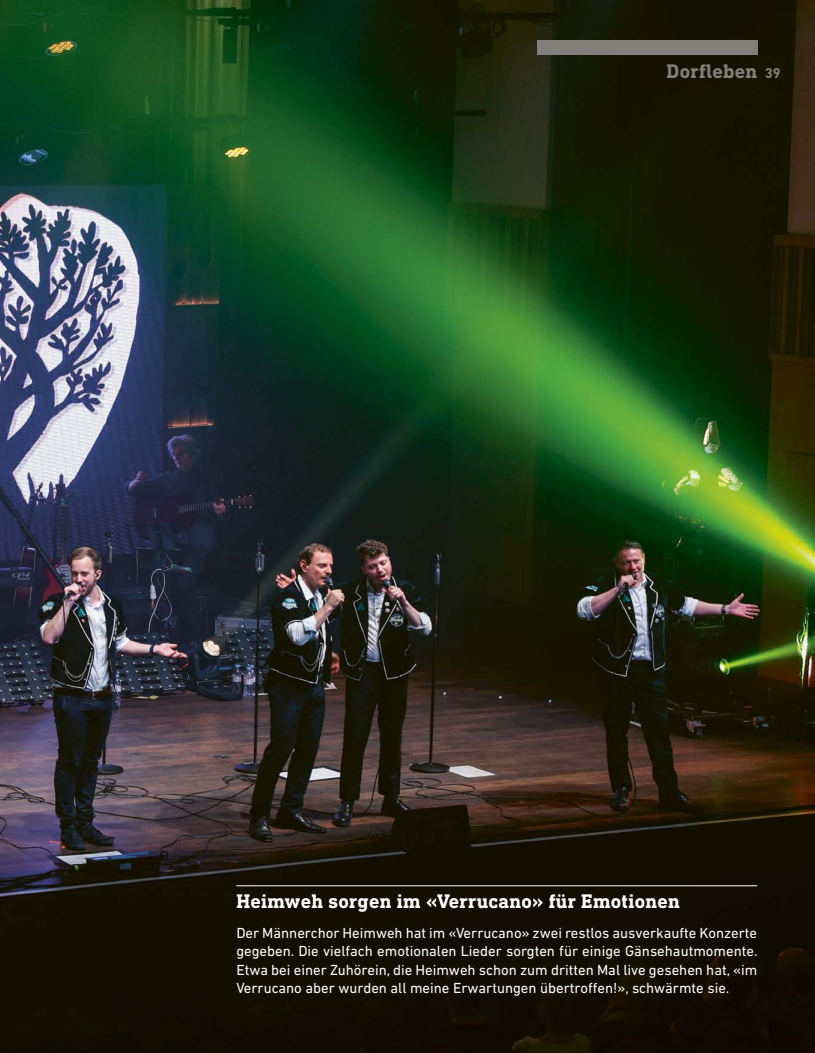
<style>
.page{position:relative;width:815px;height:1053px;background:#fff}
.page>*{position:absolute;margin:0;border:0;box-sizing:border-box;transform-origin:0 0}
.t1{font:700 20px "DIN Next Slab Pro";letter-spacing:.015em;color:#fff}
.t2{font:700 20px "DIN Next Slab Pro";letter-spacing:.015em;color:#81807a}
.t3{font:14.88px/18.6px "DIN Next LT Pro";color:#fff;text-align:justify}
.s1{font-family:"DIN Next LT Pro";font-size:14.38px}
</style>
<div class="page">
<img style="left:0;top:0;width:815px;height:1052px">
<div style="left:537px;top:40px;width:220px;height:15px;background:#81807a"></div>
<hr style="left:236px;top:885px;width:521px;height:1px;background:#fff">
<h1 class="t2" style="left:667px;top:59px;width:116px">Dorfleben <span class="s1">39</span></h1>
<h1 class="t1" style="left:236px;top:889px;width:445px">Heimweh sorgen im «Verrucano» für Emotionen</h1>
<p class="t3" style="left:236px;top:922px;width:523px">Der Männerchor Heimweh hat im «Verrucano» zwei restlos ausverkaufte Konzerte gegeben. Die vielfach emotionalen Lieder sorgten für einige Gänsehautmomente.<br>Etwa bei einer Zuhörein, die Heimweh schon zum dritten Mal live gesehen hat, «im Verrucano aber wurden all meine Erwartungen übertroffen!», schwärmte sie.</p>
</div>
